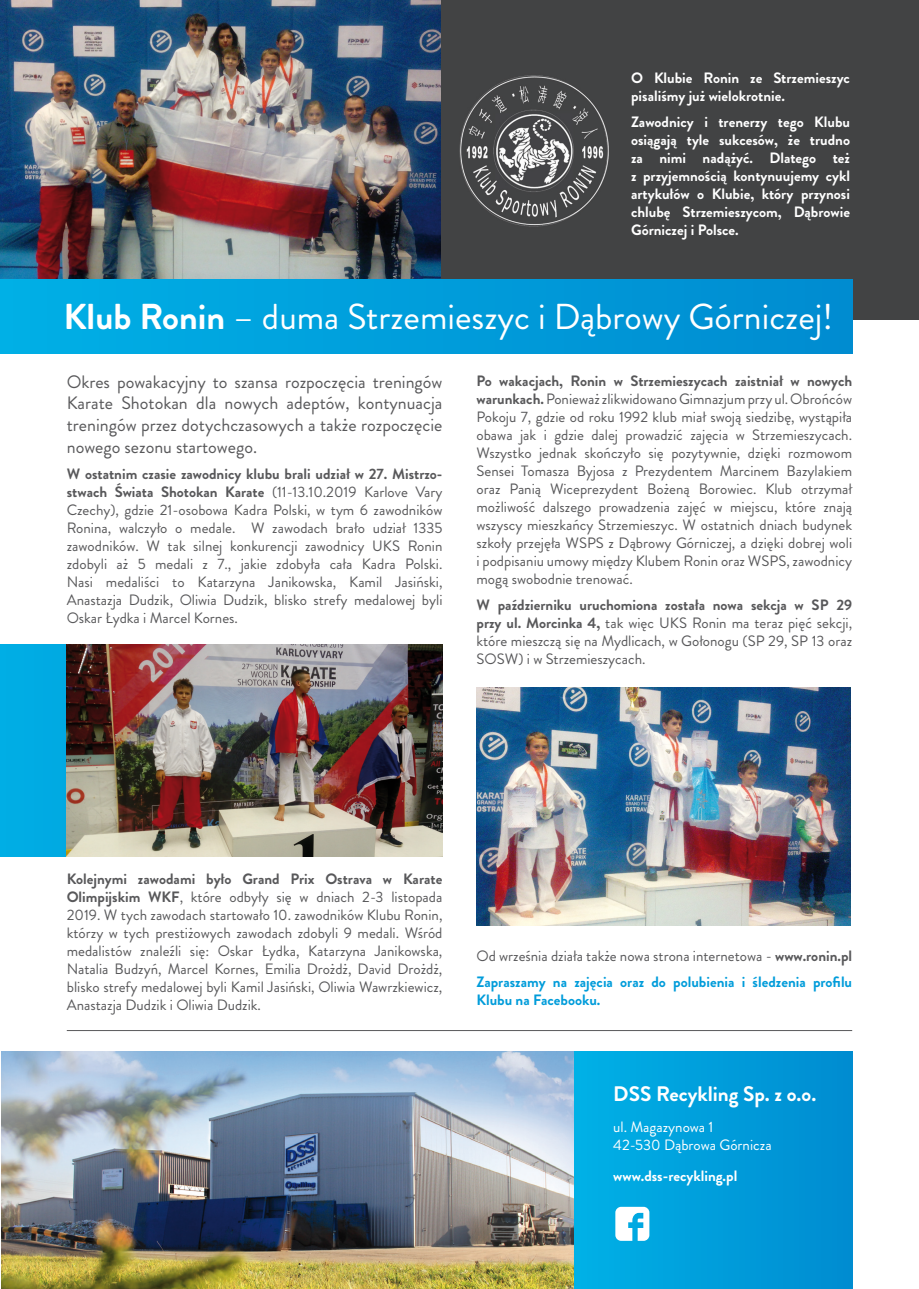
<style>
.page{position:relative;width:919px;height:1289px;background:#fff}
.page>*{position:absolute;margin:0;border:0;box-sizing:border-box;transform-origin:0 0}
.Tekst{font:36px "Brandon Grotesque";color:#fff}
.Tekst-2{font:700 21px "Brandon Grotesque";color:#fff}
.Tekst-3{font:18px/21.6px "Brandon Grotesque";color:#58585a;text-align:justify}
.Tekst-4{font:15px/18px "Brandon Grotesque";color:#58585a;text-align:justify}
.Tekst-5{font:700 15px/18px "Brandon Grotesque";color:#fff}
.Tekst-6{font:700 15px/18px "Brandon Grotesque";color:#009cda}
.Tekst-7{font:15px/18px "Brandon Grotesque";color:#fff}
.s1{font-weight:700}
</style>
<div class="page">
<img style="left:2px;top:1051px;width:572px;height:237px">
<div style="left:574px;top:1051px;width:278px;height:237px;background:linear-gradient(to right,#00b1e6,#008cd0)"></div>
<svg style="left:615px;top:1206px;width:34px;height:34px"></svg>
<img style="left:0;top:0;width:441px;height:280px">
<div style="left:441px;top:0;width:477px;height:319px;background:#424344"></div>
<div style="left:0;top:280px;width:852px;height:73px;background:linear-gradient(to right,#00b0e6,#008bd0)"></div>
<div style="left:0;top:644px;width:443px;height:212px;background:#00abe3"></div>
<img style="left:67px;top:644px;width:375px;height:212px">
<img style="left:476px;top:687px;width:374px;height:238px">
<hr style="left:67px;top:1030px;width:785px;height:1px;background:#58585a">
<p class="Tekst-5" style="left:631px;top:69px;width:220px">O Klubie Ronin ze Strzemieszyc pisaliśmy już wielokrotnie.</p>
<p class="Tekst-5" style="left:631px;top:113px;width:220px;text-align:justify">Zawodnicy i trenerzy tego Klubu osiągają tyle sukcesów, że trudno za nimi nadążyć. Dlatego też z przyjemnością kontynuujemy cykl artykułów o Klubie, który przynosi chlubę Strzemieszycom, Dąbrowie Górniczej i Polsce.</p>
<p class="Tekst" style="left:64px;top:291px;width:771px"><span class="s1">Klub Ronin</span> – duma Strzemieszyc i Dąbrowy Górniczej!</p>
<p class="Tekst-3" style="left:67px;top:371px;width:377px">Okres powakacyjny to szansa rozpoczęcia treningów Karate Shotokan dla nowych adeptów, kontynuacja treningów przez dotychczasowych a także rozpoczęcie nowego sezonu startowego.</p>
<p class="Tekst-4" style="left:67px;top:465px;width:377px"><span class="s1">W ostatnim czasie zawodnicy klubu brali udział w 27. Mistrzo&shy;stwach Świata Shotokan Karate</span> (11-13.10.2019 Karlove Vary Czechy), gdzie 21-osobowa Kadra Polski, w tym 6 zawodników Ronina, walczyło o medale. W zawodach brało udział 1335 zawodników. W tak silnej konkurencji zawodnicy UKS Ronin zdobyli aż 5 medali z 7., jakie zdobyła cała Kadra Polski.<br>Nasi medaliści to Katarzyna Janikowska, Kamil Jasiński, Anastazja Dudzik, Oliwia Dudzik, blisko strefy medalowej byli Oskar Łydka i Marcel Kornes.</p>
<p class="Tekst-4" style="left:476px;top:371px;width:377px"><span class="s1">Po wakacjach, Ronin w Strzemieszycach zaistniał w nowych warunkach.</span> Ponieważ zlikwidowano Gimnazjum przy ul. Obrońców Pokoju 7, gdzie od roku 1992 klub miał swoją siedzibę, wystąpiła obawa jak i gdzie dalej prowadzić zajęcia w Strzemieszycach.<br>Wszystko jednak skończyło się pozytywnie, dzięki rozmowom Sensei Tomasza Byjosa z Prezydentem Marcinem Bazylakiem oraz Panią Wiceprezydent Bożeną Borowiec. Klub otrzymał możliwość dalszego prowadzenia zajęć w miejscu, które znają wszyscy mieszkańcy Strzemieszyc. W ostatnich dniach budynek szkoły przejęła WSPS z Dąbrowy Górniczej, a dzięki dobrej woli i podpisaniu umowy między Klubem Ronin oraz WSPS, zawodnicy mogą swobodnie trenować.</p>
<p class="Tekst-4" style="left:476px;top:596px;width:377px"><span class="s1">W październiku uruchomiona została nowa sekcja w SP 29 przy ul. Morcinka 4,</span> tak więc UKS Ronin ma teraz pięć sekcji, które mieszczą się na Mydlicach, w Gołonogu (SP 29, SP 13 oraz SOSW) i w Strzemieszycach.</p>
<p class="Tekst-4" style="left:67px;top:869px;width:377px"><span class="s1">Kolejnymi zawodami było Grand Prix Ostrava w Karate Olimpijskim WKF</span>, które odbyły się w dniach 2-3 listopada 2019. W tych zawodach startowało 10. zawodników Klubu Ronin, którzy w tych prestiżowych zawodach zdobyli 9 medali. Wśród medalistów znaleźli się: Oskar Łydka, Katarzyna Janikowska, Natalia Budzyń, Marcel Kornes, Emilia Drożdż, David Drożdż, blisko strefy medalowej byli Kamil Jasiński, Oliwia Wawrzkiewicz, Anastazja Dudzik i Oliwia Dudzik.</p>
<p class="Tekst-4" style="left:476px;top:946px;width:377px">Od września działa także nowa strona internetowa - <span class="s1">www.ronin.pl</span></p>
<p class="Tekst-6" style="left:476px;top:973px;width:377px">Zapraszamy na zajęcia oraz do polubienia i śledzenia profilu<br>Klubu na Facebooku.</p>
<p class="Tekst-2" style="left:613px;top:1079px;width:204px">DSS Recykling Sp. z o.o.</p>
<p class="Tekst-7" style="left:613px;top:1118px;width:160px">ul. Magazynowa 1<br>42-530 Dąbrowa Górnicza</p>
<p class="Tekst-5" style="left:613px;top:1166px;width:126px">www.dss-recykling.pl</p>
</div>
